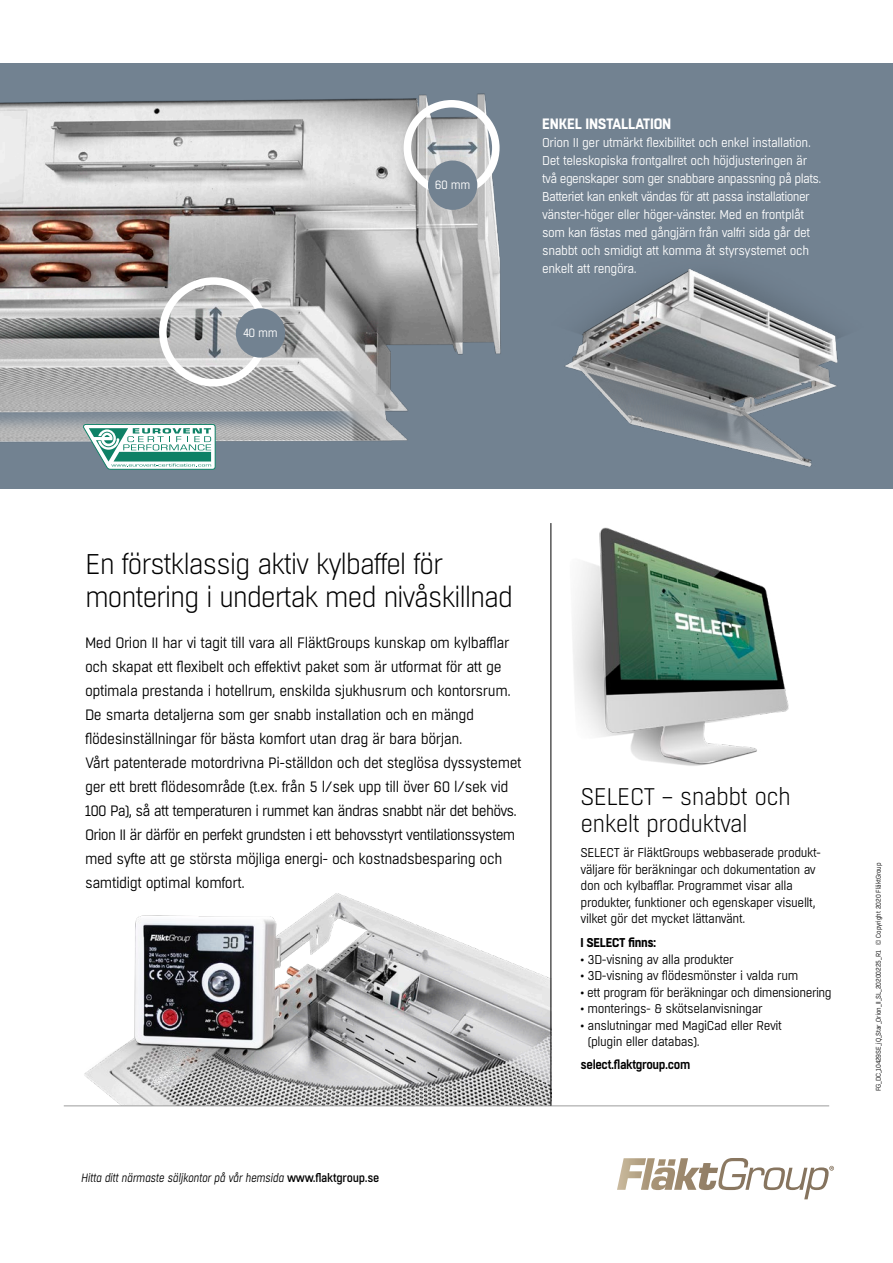
<style>
.page{position:relative;width:893px;height:1263px;background:#fff}
.page>*{position:absolute;margin:0;border:0;box-sizing:border-box;transform-origin:0 0}
.t1{font:300 28.5px/33px "Boxed";letter-spacing:-.05em;color:#000;scale:.95 1}
.t2{font:300 24px/27px "Boxed";letter-spacing:-.03em;color:#000;scale:.95 1}
.t3{font:15px/24px "Boxed";letter-spacing:-.03em;color:#000;scale:.95 1}
.t4{font:700 15px "Boxed";letter-spacing:-.02em;color:#fff;scale:.95 1}
.t5{font:12.75px/16.5px "Boxed";letter-spacing:-.03em;color:#000;scale:.95 1}
.t6{font:12.75px/18px "Boxed";letter-spacing:-.03em;color:#fff;scale:.95 1}
.t7{font:600 12.75px "Boxed";letter-spacing:-.03em;color:#000;scale:.95 1}
.t8{font:700 12.75px "Boxed";letter-spacing:-.03em;color:#000;scale:.95 1}
.t9{font:italic 12px "Boxed";letter-spacing:-.02em;color:#000;scale:.95 1}
.t10{font:12px "Boxed";letter-spacing:-.04em;color:#fff;scale:.95 1}
.t11{font:6.75px "Boxed";letter-spacing:-.02em;color:#000;scale:.95 1}
.s1{font-weight:500;font-style:normal}
</style>
<div class="page">
<img style="left:550px;top:523px;width:239px;height:273px">
<img style="left:119px;top:867px;width:432px;height:238px">
<hr style="left:64px;top:1105px;width:765px;height:1px;background:#9c9c9c">
<hr style="left:551px;top:523px;width:1px;height:583px;background:#000">
<svg style="left:617px;top:1158px;width:217px;height:41px"></svg>
<div style="left:0;top:64px;width:893px;height:425px;background:#728291"></div>
<img style="left:600px;top:269px;width:241px;height:198px">
<img style="left:0;top:93px;width:600px;height:376px">
<div style="left:404px;top:100px;width:96px;height:96px;border:8px solid #fff;border-radius:50%"></div>
<div style="left:159px;top:277px;width:109px;height:109px;border:8px solid #fff;border-radius:50%"></div>
<img style="left:84px;top:903px;width:268px;height:201px">
<svg style="left:83px;top:424px;width:132px;height:46px;background:#9bc6be"></svg>
<div style="left:236px;top:308px;width:49px;height:50px;background:#728291;border-radius:50%"></div>
<div style="left:428px;top:161px;width:49px;height:49px;background:#728291;border-radius:50%"></div>
<p class="t10" style="left:243px;top:325px;width:38px">40 mm</p>
<p class="t10" style="left:435px;top:177px;width:39px">60 mm</p>
<p class="t4" style="left:542px;top:114px;width:137px">ENKEL INSTALLATION</p>
<p class="t6" style="left:542px;top:134px;width:296px">Orion II ger utmärkt flexibilitet och enkel installation.<br>Det teleskopiska frontgallret och höjdjusteringen är två egenskaper som ger snabbare anpassning på plats.<br>Batteriet kan enkelt vändas för att passa installationer vänster-höger eller höger-vänster. Med en frontplåt som kan fästas med gångjärn från valfri sida går det snabbt och smidigt att komma åt styrsystemet och enkelt att rengöra.</p>
<h1 class="t1" style="left:85px;top:548px;width:452px">En förstklassig aktiv kylbaffel för montering i undertak med nivåskillnad</h1>
<p class="t3" style="left:85px;top:631px;width:461px">Med Orion II har vi tagit till vara all FläktGroups kunskap om kylbafflar och skapat ett flexibelt och effektivt paket som är utformat för att ge optimala prestanda i hotellrum, enskilda sjukhusrum och kontorsrum.<br>De smarta detaljerna som ger snabb installation och en mängd flödesinställningar för bästa komfort utan drag är bara början.<br>Vårt patenterade motordrivna Pi-ställdon och det steglösa dyssystemet ger ett brett flödesområde (t.ex. från 5 l/sek upp till över 60 l/sek vid 100 Pa), så att temperaturen i rummet kan ändras snabbt när det behövs.<br>Orion II är därför en perfekt grundsten i ett behovsstyrt ventilationssystem med syfte att ge största möjliga energi- och kostnadsbesparing och samtidigt optimal komfort.</p>
<p class="t9" style="left:81px;top:1170px;width:316px">Hitta ditt närmaste säljkontor på vår hemsida <span class="s1">www.flaktgroup.se</span></p>
<h2 class="t2" style="left:580px;top:783px;width:223px">SELECT – snabbt och enkelt produktval</h2>
<p class="t5" style="left:580px;top:845px;width:255px">SELECT är FläktGroups webbaserade produkt&shy;väljare för beräkningar och dokumentation av don och kylbafflar. Programmet visar alla produkter, funktioner och egenskaper visuellt, vilket gör det mycket lättanvänt.</p>
<p class="t8" style="left:580px;top:934px;width:81px">I SELECT finns:</p>
<p class="t5" style="left:580px;top:951px;width:163px">• 3D-visning av alla produkter</p>
<p class="t5" style="left:580px;top:968px;width:231px">• 3D-visning av flödesmönster i valda rum</p>
<p class="t5" style="left:580px;top:984px;width:266px">• ett program för beräkningar och dimensionering</p>
<p class="t5" style="left:580px;top:1001px;width:193px">• monterings- &amp; skötselanvisningar</p>
<p class="t5" style="left:588px;top:1017px;width:206px;text-indent:-7px">• anslutningar med MagiCad eller Revit (plugin eller databas).</p>
<p class="t7" style="left:580px;top:1056px;width:117px">select.flaktgroup.com</p>
<p class="t11" style="left:874px;top:1091px;width:242px;rotate:-90deg">FG_DC_10429SE_iQ_Star_Orion_II_SL_20200225_R1 © Copyright 2020 FläktGroup</p>
</div>
